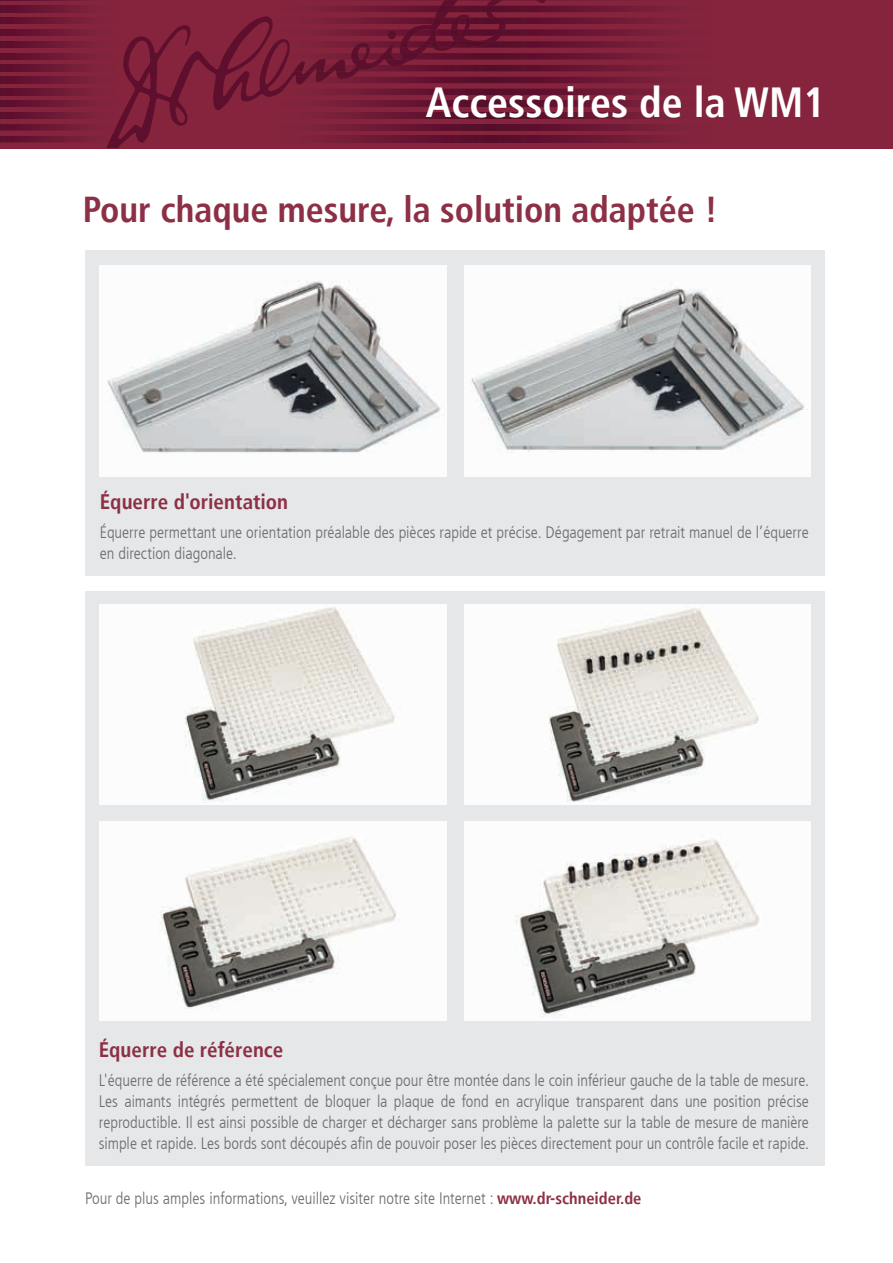
<style>
.page{position:relative;width:893px;height:1263px;background:#fff}
.page>*{position:absolute;margin:0;border:0;box-sizing:border-box;transform-origin:0 0}
.t1{font:700 condensed 42px "Frutiger LT";color:#fff}
.t2{font:700 condensed 36px "Frutiger LT";color:#8d2f45}
.t3{font:700 condensed 21px "Frutiger LT";color:#8d2f45}
.t4{font:300 condensed 16.5px/21px "Frutiger LT";color:#6c6d70}
.s1{font-weight:700;color:#8d2f45}
</style>
<div class="page">
<div style="left:85px;top:250px;width:740px;height:325px;background:#e6e7e9"></div>
<div style="left:85px;top:591px;width:740px;height:574px;background:#e6e7e9"></div>
<div style="left:0;top:0;width:893px;height:148px;background:#85243c"></div>
<svg style="left:0;top:112px;width:86px;height:7px"></svg>
<svg style="left:0;top:100px;width:86px;height:7px"></svg>
<svg style="left:0;top:89px;width:86px;height:6px"></svg>
<svg style="left:0;top:77px;width:86px;height:6px"></svg>
<svg style="left:0;top:65px;width:86px;height:6px"></svg>
<svg style="left:0;top:53px;width:86px;height:7px"></svg>
<svg style="left:0;top:41px;width:86px;height:7px"></svg>
<svg style="left:0;top:29px;width:86px;height:7px"></svg>
<svg style="left:0;top:18px;width:86px;height:6px"></svg>
<svg style="left:0;top:6px;width:86px;height:6px"></svg>
<svg style="left:0;top:0;width:86px;height:1px"></svg>
<svg style="left:501px;top:136px;width:160px;height:6px"></svg>
<svg style="left:501px;top:124px;width:160px;height:7px"></svg>
<svg style="left:501px;top:112px;width:160px;height:7px"></svg>
<svg style="left:501px;top:100px;width:160px;height:7px"></svg>
<svg style="left:106px;top:12px;width:395px;height:136px"></svg>
<svg style="left:0;top:124px;width:115px;height:18px"></svg>
<svg style="left:278px;top:89px;width:383px;height:6px"></svg>
<svg style="left:278px;top:77px;width:383px;height:6px"></svg>
<svg style="left:327px;top:0;width:334px;height:12px"></svg>
<svg style="left:278px;top:18px;width:383px;height:53px"></svg>
<img style="left:100px;top:265px;width:346px;height:211px">
<img style="left:100px;top:605px;width:346px;height:200px">
<img style="left:100px;top:821px;width:346px;height:200px">
<img style="left:464px;top:265px;width:346px;height:211px">
<img style="left:464px;top:605px;width:346px;height:200px">
<img style="left:464px;top:821px;width:346px;height:200px">
<h1 class="t1" style="left:426px;top:78px;width:401px">Accessoires de la WM1</h1>
<h2 class="t2" style="left:83px;top:188px;width:636px">Pour chaque mesure, la solution adaptée !</h2>
<p class="t3" style="left:100px;top:489px;width:190px">Équerre d'orientation</p>
<p class="t4" style="left:100px;top:522px;width:710px">Équerre permettant une orientation préalable des pièces rapide et précise. Dégagement par retrait manuel de l’équerre en direction diagonale.</p>
<p class="t3" style="left:99px;top:1037px;width:186px">Équerre de référence</p>
<p class="t4" style="left:99px;top:1070px;width:712px;text-align:justify">L'équerre de référence a été spécialement conçue pour être montée dans le coin inférieur gauche de la table de mesure.<br>Les aimants intégrés permettent de bloquer la plaque de fond en acrylique transparent dans une position précise reproductible. Il est ainsi possible de charger et décharger sans problème la palette sur la table de mesure de manière simple et rapide. Les bords sont découpés afin de pouvoir poser les pièces directement pour un contrôle facile et rapide.</p>
<p class="t4" style="left:85px;top:1188px;width:558px">Pour de plus amples informations, veuillez visiter notre site Internet : <span class="s1">www.dr-schneider.de</span></p>
</div>
